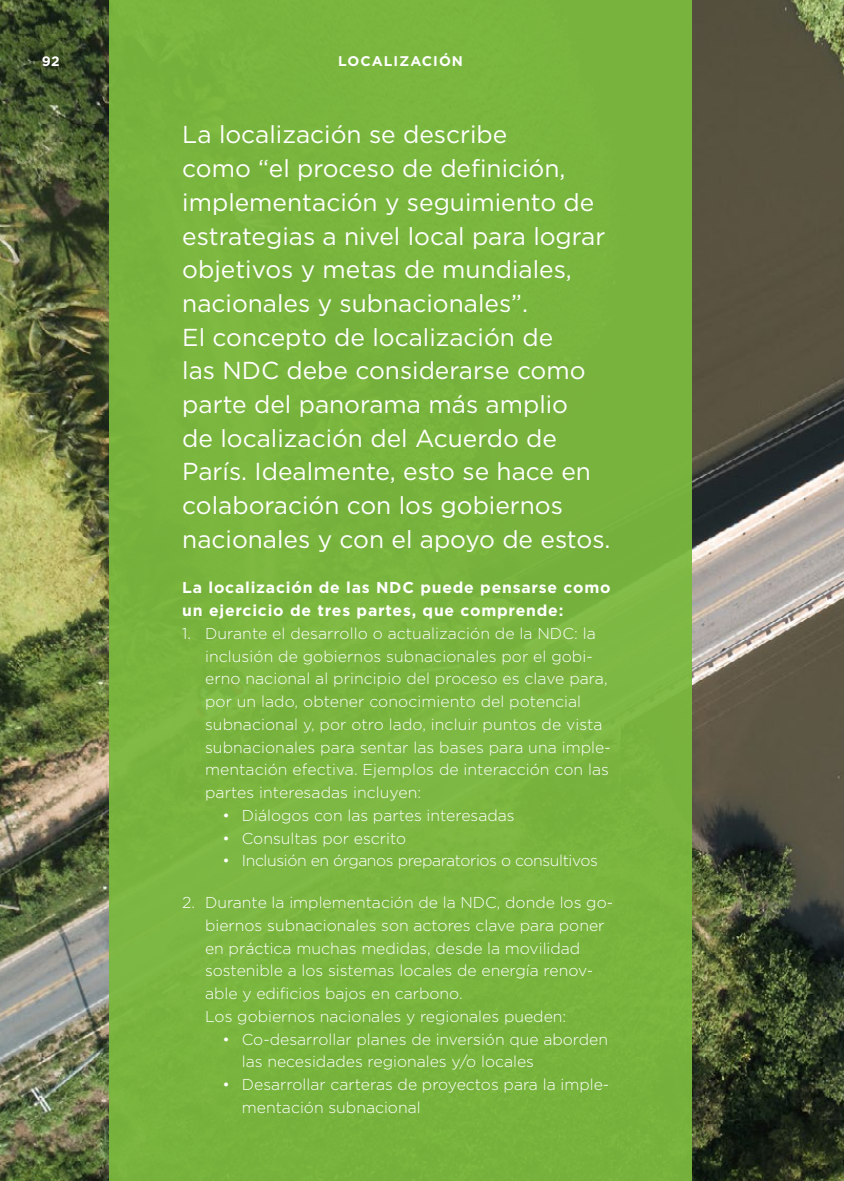
<style>
.page{position:relative;width:844px;height:1181px;background:#fff}
.page>*{position:absolute;margin:0;border:0;box-sizing:border-box;transform-origin:0 0}
.t1{font:24.5px/33.6px "Gotham HTF";color:#fff}
.t2{font:300 15.75px/22.8px "Gotham HTF";color:#fff}
.t3{font:700 15.75px/22.8px "Gotham HTF";letter-spacing:.05em;color:#fff}
.t4{font:300 15.75px "Gotham HTF";letter-spacing:-.025em;color:#fff}
.t5{font:700 14px "Gotham HTF";letter-spacing:.075em;color:#fff}
.t6{font:700 13.65px "Gotham HTF";color:#fff}
</style>
<div class="page">
<img style="left:0;top:0;width:843px;height:1181px">
<div style="left:109px;top:0;width:582px;height:1181px;background:#7bba3e"></div>
<p class="t6" style="left:42px;top:53px;width:19px">92</p>
<p class="t5" style="left:338px;top:53px;width:126px">LOCALIZACIÓN</p>
<p class="t1" style="left:182px;top:118px;width:429px">La localización se describe<br>como “el proceso de definición, implementación y seguimiento de estrategias a nivel local para lograr objetivos y metas de mundiales, nacionales y subnacionales”.<br>El concepto de localización de<br>las NDC debe considerarse como parte del panorama más amplio<br>de localización del Acuerdo de<br>París. Idealmente, esto se hace en colaboración con los gobiernos nacionales y con el apoyo de estos.</p>
<p class="t3" style="left:182px;top:576px;width:429px">La localización de las NDC puede pensarse como un ejercicio de tres partes, que comprende:</p>
<p class="t2" style="left:205px;top:622px;width:407px;text-indent:-23px">1. Durante el desarrollo o actualización de la NDC: la inclusión de gobiernos subnacionales por el gobi&shy;erno nacional al principio del proceso es clave para, por un lado, obtener conocimiento del potencial subnacional y, por otro lado, incluir puntos de vista subnacionales para sentar las bases para una imple&shy;mentación efectiva. Ejemplos de interacción con las partes interesadas incluyen:</p>
<p class="t2" style="left:222px;top:804px;width:293px">• Diálogos con las partes interesadas</p>
<p class="t2" style="left:222px;top:826px;width:185px">• Consultas por escrito</p>
<p class="t4" style="left:222px;top:852px;width:377px">• Inclusión en órganos preparatorios o consultivos</p>
<p class="t2" style="left:205px;top:891px;width:409px;text-indent:-23px">2. Durante la implementación de la NDC, donde los go&shy;biernos subnacionales son actores clave para poner en práctica muchas medidas, desde la movilidad sostenible a los sistemas locales de energía renov&shy;able y edificios bajos en carbono.<br>Los gobiernos nacionales y regionales pueden:</p>
<p class="t2" style="left:242px;top:1027px;width:368px;text-indent:-19px">• Co-desarrollar planes de inversión que aborden las necesidades regionales y/o locales</p>
<p class="t2" style="left:242px;top:1073px;width:369px;text-indent:-19px">• Desarrollar carteras de proyectos para la imple&shy;mentación subnacional</p>
</div>
